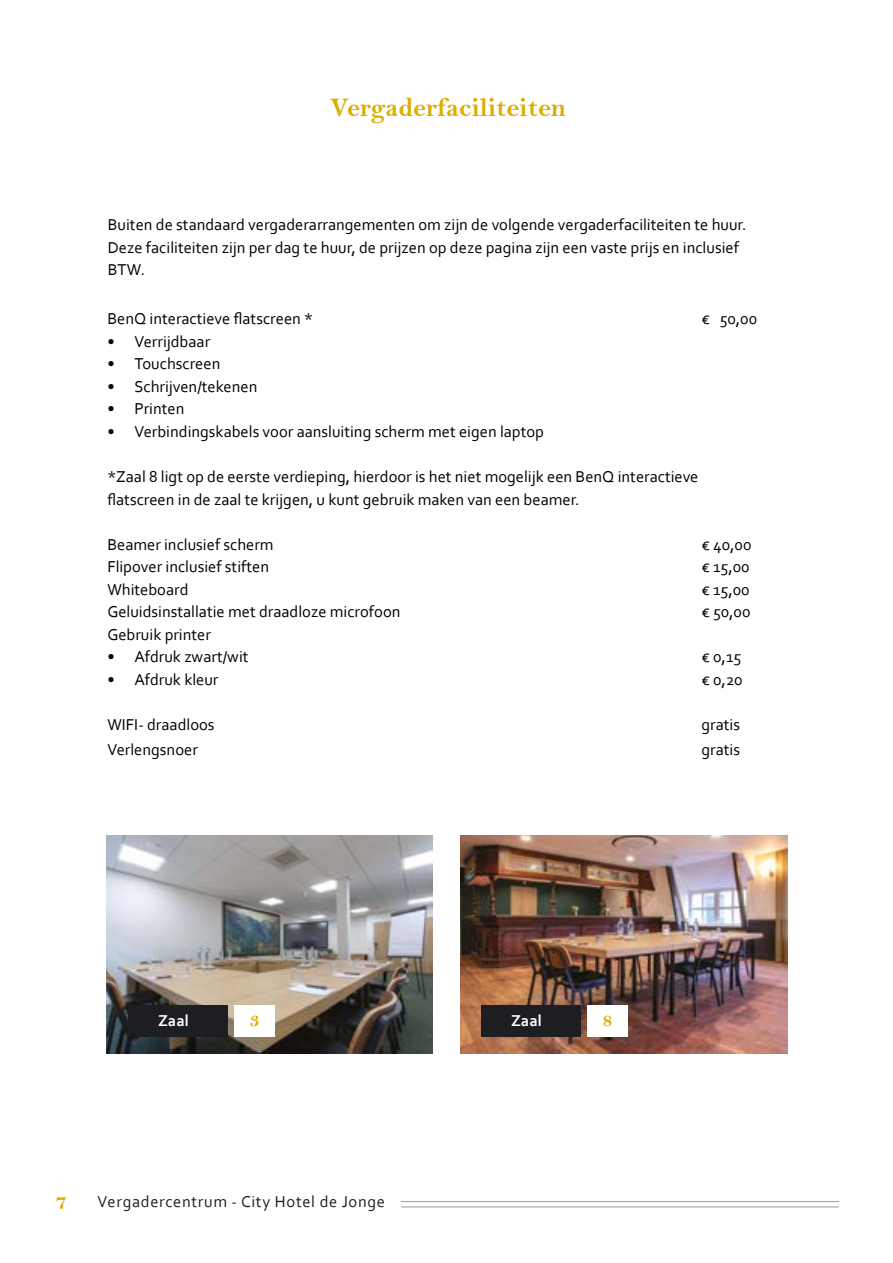
<style>
.page{position:relative;width:893px;height:1263px;background:#fff}
.page>*{position:absolute;margin:0;border:0;box-sizing:border-box;transform-origin:0 0}
.t1{font:27px "Bell MT Bold";color:#ddad00}
.t2{font:22.5px "Bell MT Bold";color:#ddad00}
.t3{font:19.5px "Bell MT Bold";color:#ddad00}
.t4{font:16.5px/22.5px "Corbel";color:#000}
.t5{font:16.5px "Corbel";letter-spacing:.04em;color:#1d1e22}
.t6{font:700 16.5px "Corbel";color:#fff}
</style>
<div class="page">
<hr style="left:401px;top:1206px;width:438px;height:1px;background:#000">
<hr style="left:401px;top:1201px;width:438px;height:1px;background:#000">
<img style="left:460px;top:835px;width:327px;height:218px">
<img style="left:107px;top:835px;width:326px;height:218px">
<div style="left:482px;top:1005px;width:99px;height:32px;background:#1d1e22"></div>
<div style="left:587px;top:1005px;width:41px;height:32px;background:#fff"></div>
<div style="left:129px;top:1005px;width:99px;height:32px;background:#1d1e22"></div>
<div style="left:234px;top:1005px;width:41px;height:32px;background:#fff"></div>
<h1 class="t1" style="left:330px;top:91px;width:237px">Vergaderfaciliteiten</h1>
<p class="t4" style="left:108px;top:213px;width:640px">Buiten de standaard vergaderarrangementen om zijn de volgende vergaderfaciliteiten te huur.<br>Deze faciliteiten zijn per dag te huur, de prijzen op deze pagina zijn een vaste prijs en inclusief<br>BTW.</p>
<p class="t4" style="left:107px;top:307px;width:207px">BenQ interactieve flatscreen *</p>
<p class="t4" style="left:701px;top:307px;width:57px">€ 50,00</p>
<p class="t4" style="left:107px;top:330px;width:104px">• Verrijdbaar</p>
<p class="t4" style="left:107px;top:352px;width:115px">• Touchscreen</p>
<p class="t4" style="left:107px;top:375px;width:151px">• Schrijven/tekenen</p>
<p class="t4" style="left:107px;top:397px;width:79px">• Printen</p>
<p class="t4" style="left:107px;top:420px;width:438px">• Verbindingskabels voor aansluiting scherm met eigen laptop</p>
<p class="t4" style="left:107px;top:465px;width:593px">*Zaal 8 ligt op de eerste verdieping, hierdoor is het niet mogelijk een BenQ interactieve flatscreen in de zaal te krijgen, u kunt gebruik maken van een beamer.</p>
<p class="t4" style="left:107px;top:532px;width:168px">Beamer inclusief scherm</p>
<p class="t4" style="left:701px;top:532px;width:52px">€ 40,00</p>
<p class="t4" style="left:107px;top:555px;width:163px">Flipover inclusief stiften</p>
<p class="t4" style="left:701px;top:555px;width:50px">€ 15,00</p>
<p class="t4" style="left:107px;top:577px;width:83px">Whiteboard</p>
<p class="t4" style="left:701px;top:577px;width:50px">€ 15,00</p>
<p class="t4" style="left:107px;top:600px;width:295px">Geluidsinstallatie met draadloze microfoon</p>
<p class="t4" style="left:701px;top:600px;width:51px">€ 50,00</p>
<p class="t4" style="left:107px;top:622px;width:105px">Gebruik printer</p>
<p class="t4" style="left:107px;top:645px;width:143px">• Afdruk zwart/wit</p>
<p class="t4" style="left:701px;top:645px;width:41px">€ 0,15</p>
<p class="t4" style="left:107px;top:667px;width:113px">• Afdruk kleur</p>
<p class="t4" style="left:701px;top:667px;width:43px">€ 0,20</p>
<p class="t4" style="left:107px;top:712px;width:109px">WIFI- draadloos</p>
<p class="t4" style="left:701px;top:712px;width:40px">gratis</p>
<p class="t4" style="left:107px;top:738px;width:92px">Verlengsnoer</p>
<p class="t4" style="left:701px;top:738px;width:40px">gratis</p>
<p class="t6" style="left:158px;top:1010px;width:33px">Zaal</p>
<p class="t3" style="left:250px;top:1008px;width:12px">3</p>
<p class="t6" style="left:511px;top:1010px;width:33px">Zaal</p>
<p class="t3" style="left:602px;top:1008px;width:12px">8</p>
<h2 class="t2" style="left:55px;top:1188px;width:13px">7</h2>
<p class="t5" style="left:98px;top:1191px;width:289px">Vergadercentrum - City Hotel de Jonge</p>
</div>
